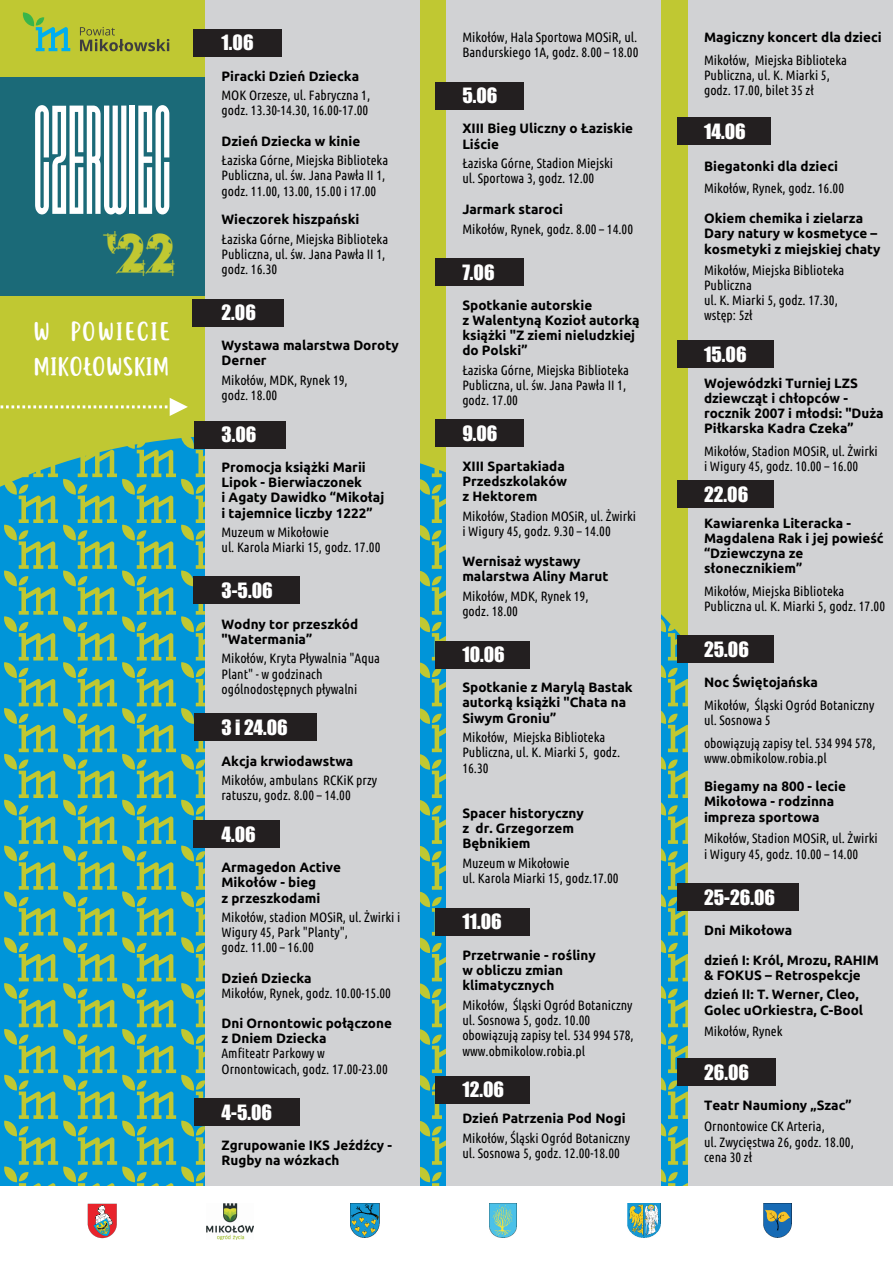
<style>
.page{position:relative;width:893px;height:1263px;background:#c0c832}
.page>*{position:absolute;margin:0;border:0;box-sizing:border-box;transform-origin:0 0}
.t1{font:154.88px "Disclaimer";color:#fff;scale:.76 1}
.t2{font:52.8px "Rough Draft";color:#c0c832;scale:.87 1}
.t3{font:24.97px/34.3px "Justtellmewhat";color:#fff}
.t4{font:19.5px "Impact";color:#fff}
.t5{font:13.5px/15.1px "Ubuntu Condensed";color:#000}
.t6{font:700 13.5px/15.1px "Ubuntu";color:#000}
</style>
<div class="page">
<div style="left:0;top:77px;width:212px;height:219px;background:#1b6a78"></div>
<svg style="left:23px;top:12px;width:47px;height:39px"></svg>
<svg style="left:80px;top:27px;width:89px;height:24px"></svg>
<svg style="left:0;top:435px;width:688px;height:751px;fill:#0095d9"></svg>
<div style="left:205px;top:0;width:214px;height:1263px;background:#d1d2d4"></div>
<div style="left:447px;top:0;width:214px;height:1263px;background:#d1d2d4"></div>
<div style="left:688px;top:0;width:205px;height:1263px;background:#d1d2d4"></div>
<div style="left:194px;top:29px;width:88px;height:27px;background:#231f20"></div>
<div style="left:436px;top:82px;width:88px;height:27px;background:#231f20"></div>
<div style="left:677px;top:117px;width:94px;height:28px;background:#231f20"></div>
<div style="left:677px;top:341px;width:96px;height:27px;background:#231f20"></div>
<div style="left:677px;top:481px;width:96px;height:27px;background:#231f20"></div>
<div style="left:677px;top:635px;width:97px;height:27px;background:#231f20"></div>
<div style="left:677px;top:883px;width:122px;height:28px;background:#231f20"></div>
<div style="left:677px;top:1059px;width:99px;height:27px;background:#231f20"></div>
<div style="left:436px;top:258px;width:88px;height:27px;background:#231f20"></div>
<div style="left:436px;top:419px;width:88px;height:28px;background:#231f20"></div>
<div style="left:436px;top:641px;width:94px;height:27px;background:#231f20"></div>
<div style="left:436px;top:908px;width:94px;height:27px;background:#231f20"></div>
<div style="left:436px;top:1076px;width:94px;height:27px;background:#231f20"></div>
<div style="left:192px;top:299px;width:92px;height:27px;background:#231f20"></div>
<div style="left:194px;top:421px;width:91px;height:27px;background:#231f20"></div>
<div style="left:194px;top:577px;width:106px;height:27px;background:#231f20"></div>
<div style="left:194px;top:714px;width:123px;height:27px;background:#231f20"></div>
<div style="left:194px;top:821px;width:86px;height:27px;background:#231f20"></div>
<div style="left:194px;top:1098px;width:105px;height:27px;background:#231f20"></div>
<svg style="left:0;top:398px;width:188px;height:18px"></svg>
<div style="left:0;top:1186px;width:893px;height:77px;background:#fff"></div>
<img style="left:350px;top:1204px;width:30px;height:34px">
<img style="left:489px;top:1203px;width:27px;height:34px">
<img style="left:627px;top:1203px;width:33px;height:34px">
<img style="left:763px;top:1204px;width:28px;height:34px">
<svg style="left:88px;top:1204px;width:29px;height:35px"></svg>
<img style="left:206px;top:1203px;width:48px;height:36px">
<h1 class="t1" style="left:33px;top:90px;width:183px">CZERWIEC</h1>
<h2 class="t2" style="left:105px;top:219px;width:83px">‘22</h2>
<h3 class="t3" style="left:33px;top:319px;width:138px">W POWIECIE<br>MIKO£OWSKIM</h3>
<h3 class="t4" style="left:221px;top:35px;width:34px">1.06</h3>
<p class="t6" style="left:221px;top:69px;width:139px">Piracki Dzieñ Dziecka</p>
<p class="t5" style="left:221px;top:89px;width:150px">MOK Orzesze, ul. Fabryczna 1, godz. 13.30-14.30, 16.00-17.00</p>
<p class="t6" style="left:221px;top:134px;width:140px">Dzieñ Dziecka w kinie</p>
<p class="t5" style="left:221px;top:154px;width:168px">£aziska Górne, Miejska Biblioteka<br>Publiczna, ul. œw. Jana Paw³a II 1, godz. 11.00, 13.00, 15.00 i 17.00</p>
<p class="t6" style="left:221px;top:213px;width:139px">Wieczorek hiszpañski</p>
<p class="t5" style="left:221px;top:232px;width:168px">£aziska Górne, Miejska Biblioteka<br>Publiczna, ul. œw. Jana Paw³a II 1, godz. 16.30</p>
<h3 class="t4" style="left:221px;top:305px;width:36px">2.06</h3>
<p class="t6" style="left:221px;top:339px;width:179px">Wystawa malarstwa Doroty<br>Derner</p>
<p class="t5" style="left:221px;top:374px;width:128px">Miko³ów, MDK, Rynek 19, godz. 18.00</p>
<h3 class="t4" style="left:221px;top:427px;width:36px">3.06</h3>
<p class="t6" style="left:221px;top:461px;width:164px">Promocja ksi¹¿ki Marii<br>Lipok - Bierwiaczonek<br>i Agaty Dawidko “Miko³aj i tajemnice liczby 1222”</p>
<p class="t5" style="left:221px;top:526px;width:160px">Muzeum w Miko³owie<br>ul. Karola Miarki 15, godz. 17.00</p>
<h3 class="t4" style="left:221px;top:583px;width:53px">3-5.06</h3>
<p class="t6" style="left:221px;top:617px;width:138px">Wodny tor przeszkód "Watermania”</p>
<p class="t5" style="left:221px;top:652px;width:160px">Miko³ów, Kryta P³ywalnia "Aqua<br>Plant" - w godzinach ogólnodostêpnych p³ywalni</p>
<h3 class="t4" style="left:221px;top:720px;width:68px">3 i 24.06</h3>
<p class="t6" style="left:221px;top:754px;width:133px">Akcja krwiodawstwa</p>
<p class="t5" style="left:221px;top:774px;width:157px">Miko³ów, ambulans RCKiK przy ratuszu, godz. 8.00 – 14.00</p>
<h3 class="t4" style="left:221px;top:827px;width:36px">4.06</h3>
<p class="t6" style="left:221px;top:861px;width:121px">Armagedon Active<br>Miko³ów - bieg<br>z przeszkodami</p>
<p class="t5" style="left:221px;top:910px;width:180px">Miko³ów, stadion MOSiR, ul. ¯wirki i<br>Wigury 45, Park "Planty",<br>godz. 11.00 – 16.00</p>
<p class="t6" style="left:221px;top:971px;width:92px">Dzieñ Dziecka</p>
<p class="t5" style="left:221px;top:986px;width:171px">Miko³ów, Rynek, godz. 10.00-15.00</p>
<p class="t6" style="left:221px;top:1016px;width:172px">Dni Ornontowic po³¹czone z Dniem Dziecka</p>
<p class="t5" style="left:221px;top:1047px;width:168px">Amfiteatr Parkowy w<br>Ornontowicach, godz. 17.00-23.00</p>
<h3 class="t4" style="left:221px;top:1104px;width:52px">4-5.06</h3>
<p class="t6" style="left:221px;top:1138px;width:172px">Zgrupowanie IKS JeŸdŸcy -<br>Rugby na wózkach</p>
<p class="t5" style="left:462px;top:31px;width:178px">Miko³ów, Hala Sportowa MOSiR, ul.<br>Bandurskiego 1A, godz. 8.00 – 18.00</p>
<h3 class="t4" style="left:462px;top:88px;width:37px">5.06</h3>
<p class="t6" style="left:462px;top:122px;width:172px">XIII Bieg Uliczny o £aziskie<br>Liœcie</p>
<p class="t5" style="left:462px;top:157px;width:152px">£aziska Górne, Stadion Miejski ul. Sportowa 3, godz. 12.00</p>
<p class="t6" style="left:462px;top:202px;width:102px">Jarmark staroci</p>
<p class="t5" style="left:462px;top:222px;width:172px">Miko³ów, Rynek, godz. 8.00 – 14.00</p>
<h3 class="t4" style="left:462px;top:264px;width:34px">7.06</h3>
<p class="t6" style="left:462px;top:298px;width:179px">Spotkanie autorskie<br>z Walentyn¹ Kozio³ autork¹ ksi¹¿ki "Z ziemi nieludzkiej do Polski”</p>
<p class="t5" style="left:462px;top:363px;width:168px">£aziska Górne, Miejska Biblioteka<br>Publiczna, ul. œw. Jana Paw³a II 1, godz. 17.00</p>
<h3 class="t4" style="left:462px;top:425px;width:37px">9.06</h3>
<p class="t6" style="left:462px;top:459px;width:106px">XIII Spartakiada<br>Przedszkolaków z Hektorem</p>
<p class="t5" style="left:462px;top:509px;width:175px">Miko³ów, Stadion MOSiR, ul. ¯wirki i Wigury 45, godz. 9.30 – 14.00</p>
<p class="t6" style="left:462px;top:555px;width:148px">Wernisa¿ wystawy malarstwa Aliny Marut</p>
<p class="t5" style="left:462px;top:589px;width:128px">Miko³ów, MDK, Rynek 19, godz. 18.00</p>
<h3 class="t4" style="left:462px;top:647px;width:44px">10.06</h3>
<p class="t6" style="left:462px;top:681px;width:172px">Spotkanie z Maryl¹ Bastak autork¹ ksi¹¿ki "Chata na<br>Siwym Groniu”</p>
<p class="t5" style="left:462px;top:731px;width:159px">Miko³ów, Miejska Biblioteka<br>Publiczna, ul. K. Miarki 5, godz.<br>16.30</p>
<p class="t6" style="left:462px;top:806px;width:123px">Spacer historyczny z dr. Grzegorzem<br>Bêbnikiem</p>
<p class="t5" style="left:462px;top:857px;width:158px">Muzeum w Miko³owie<br>ul. Karola Miarki 15, godz.17.00</p>
<h3 class="t4" style="left:462px;top:914px;width:41px">11.06</h3>
<p class="t6" style="left:462px;top:948px;width:135px">Przetrwanie - roœliny w obliczu zmian klimatycznych</p>
<p class="t5" style="left:462px;top:999px;width:173px">Miko³ów, Œl¹ski Ogród Botaniczny ul. Sosnowa 5, godz. 10.00 obowi¹zuj¹ zapisy tel. 534 994 578, www.obmikolow.robia.pl</p>
<h3 class="t4" style="left:462px;top:1082px;width:43px">12.06</h3>
<p class="t6" style="left:462px;top:1111px;width:165px">Dzieñ Patrzenia Pod Nogi</p>
<p class="t5" style="left:462px;top:1132px;width:169px">Miko³ów, Œl¹ski Ogród Botaniczny ul. Sosnowa 5, godz. 12.00-18.00</p>
<p class="t6" style="left:704px;top:31px;width:179px">Magiczny koncert dla dzieci</p>
<p class="t5" style="left:704px;top:53px;width:145px">Miko³ów, Miejska Biblioteka<br>Publiczna, ul. K. Miarki 5, godz. 17.00, bilet 35 z³</p>
<h3 class="t4" style="left:704px;top:123px;width:43px">14.06</h3>
<p class="t6" style="left:704px;top:159px;width:135px">Biegatonki dla dzieci</p>
<p class="t5" style="left:704px;top:181px;width:142px">Miko³ów, Rynek, godz. 16.00</p>
<p class="t6" style="left:704px;top:212px;width:178px">Okiem chemika i zielarza<br>Dary natury w kosmetyce – kosmetyki z miejskiej chaty</p>
<p class="t5" style="left:704px;top:263px;width:142px">Miko³ów, Miejska Biblioteka<br>Publiczna<br>ul. K. Miarki 5, godz. 17.30, wstêp: 5z³</p>
<h3 class="t4" style="left:704px;top:346px;width:44px">15.06</h3>
<p class="t6" style="left:704px;top:376px;width:181px">Wojewódzki Turniej LZS dziewcz¹t i ch³opców - rocznik 2007 i m³odsi: "Du¿a<br>Pi³karska Kadra Czeka”</p>
<p class="t5" style="left:704px;top:444px;width:175px">Miko³ów, Stadion MOSiR, ul. ¯wirki i Wigury 45, godz. 10.00 – 16.00</p>
<h3 class="t4" style="left:704px;top:486px;width:46px">22.06</h3>
<p class="t6" style="left:704px;top:516px;width:181px">Kawiarenka Literacka -<br>Magdalena Rak i jej powieœæ “Dziewczyna ze s³onecznikiem”</p>
<p class="t5" style="left:704px;top:584px;width:183px">Miko³ów, Miejska Biblioteka<br>Publiczna ul. K. Miarki 5, godz. 17.00</p>
<h3 class="t4" style="left:704px;top:641px;width:46px">25.06</h3>
<p class="t6" style="left:704px;top:675px;width:115px">Noc Œwiêtojañska</p>
<p class="t5" style="left:704px;top:698px;width:172px">Miko³ów, Œl¹ski Ogród Botaniczny ul. Sosnowa 5</p>
<p class="t5" style="left:704px;top:736px;width:173px">obowi¹zuj¹ zapisy tel. 534 994 578, www.obmikolow.robia.pl</p>
<p class="t6" style="left:704px;top:780px;width:144px">Biegamy na 800 - lecie<br>Miko³owa - rodzinna impreza sportowa</p>
<p class="t5" style="left:704px;top:832px;width:175px">Miko³ów, Stadion MOSiR, ul. ¯wirki i Wigury 45, godz. 10.00 – 14.00</p>
<h3 class="t4" style="left:704px;top:889px;width:72px">25-26.06</h3>
<p class="t6" style="left:704px;top:923px;width:90px">Dni Miko³owa</p>
<p class="t6" style="left:704px;top:953px;width:176px">dzieñ I: Król, Mrozu, RAHIM &amp; FOKUS – Retrospekcje</p>
<p class="t6" style="left:704px;top:988px;width:161px">dzieñ II: T. Werner, Cleo,<br>Golec uOrkiestra, C-Bool</p>
<p class="t5" style="left:704px;top:1024px;width:80px">Miko³ów, Rynek</p>
<h3 class="t4" style="left:704px;top:1064px;width:46px">26.06</h3>
<p class="t6" style="left:704px;top:1098px;width:149px">Teatr Naumiony „Szac”</p>
<p class="t5" style="left:704px;top:1120px;width:151px">Ornontowice CK Arteria,<br>ul. Zwyciêstwa 26, godz. 18.00, cena 30 z³</p>
</div>
